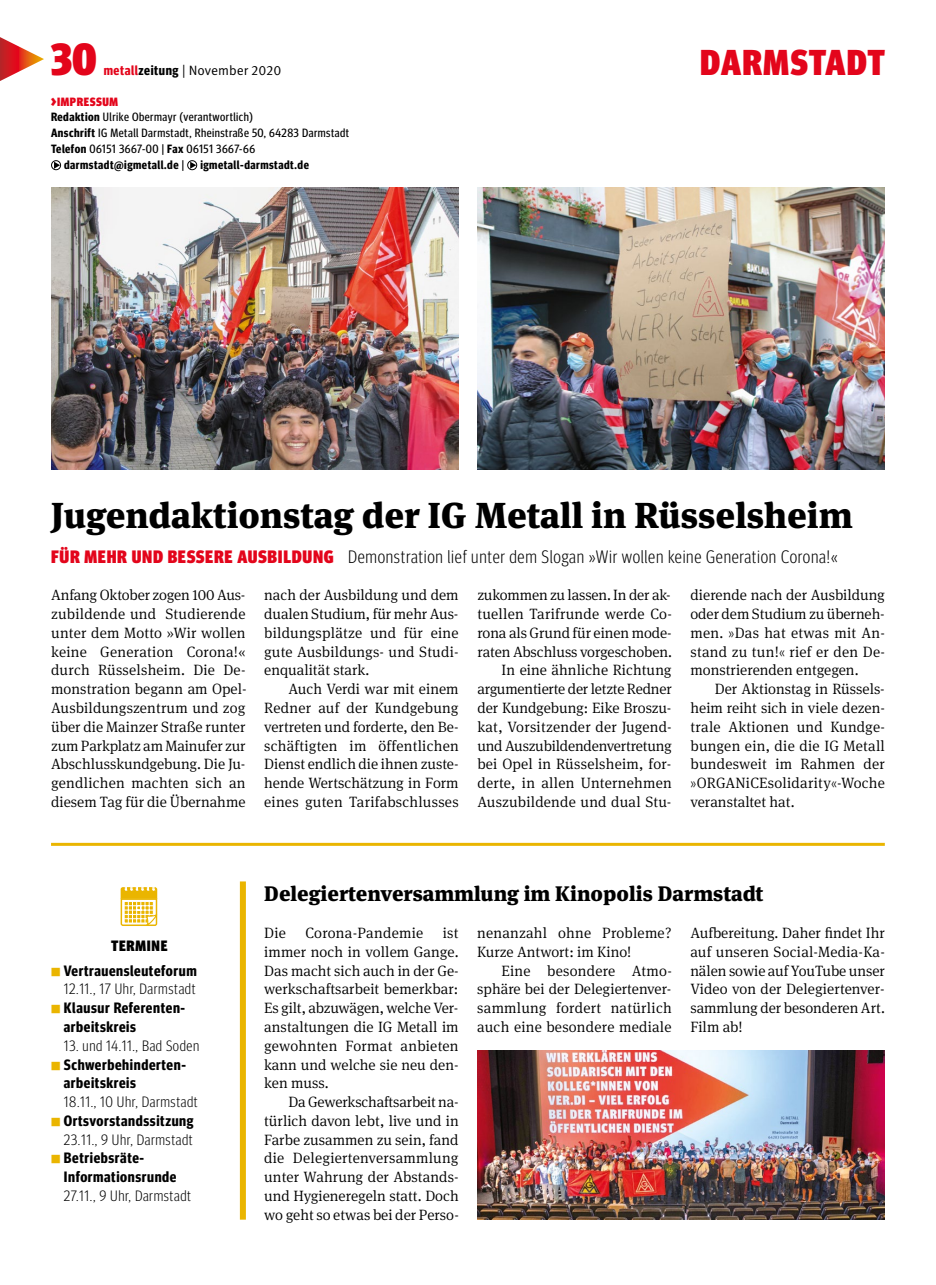
<style>
.page{position:relative;width:936px;height:1285px;background:#fff}
.page>*{position:absolute;margin:0;border:0;box-sizing:border-box;transform-origin:0 0}
.t1{font:900 condensed 45px "Meta Head IGM";color:#e3051b}
.t2{font:900 36px "Meta Serif IGM";color:#000}
.t3{font:900 condensed 36px "Meta Head IGM";letter-spacing:.035em;color:#e3051b}
.t4{font:900 21px "Meta Serif IGM";color:#000}
.t5{font:300 condensed 18px "Meta Head IGM";letter-spacing:.04em;color:#000}
.t6{font:300 15px/18.8px "Meta Serif IGM";color:#000;text-align:justify}
.t7{font:700 15px/18.8px "Meta Headline Cond OT";letter-spacing:.04em;color:#000}
.t8{font:300 condensed 15px "Meta Head IGM";letter-spacing:.04em;color:#000}
.t9{font:900 condensed 15px "Meta Head IGM";letter-spacing:.05em;color:#000}
.t10{font:13.5px "Meta IGM";color:#000}
.t11{font:12px "Meta Headline Cond OT";letter-spacing:.04em;color:#000}
.t12{font:700 12px "Meta Headline Cond OT";letter-spacing:.04em;color:#000}
.t13{font:900 condensed 12px "Meta Head IGM";letter-spacing:.05em;color:#e3051b}
.s1{font-family:"Meta Headline Cond OT";font-weight:700;color:#e3051b}
.s2{font-family:"Meta Headline Cond OT";font-weight:700}
.s3{font-size:15px}
.s4{font-weight:700}
.s5{font-weight:400}
.s6{font-weight:900;color:#e3051b}
.s7{font-family:"Meta Head IGM";font-stretch:condensed}
.s8{font-family:"Meta IGM";font-size:11.25px;color:#eab500}
</style>
<div class="page">
<svg style="left:0;top:37px;width:44px;height:44px"></svg>
<svg style="left:51px;top:160px;width:10px;height:10px"></svg>
<svg style="left:187px;top:160px;width:10px;height:10px"></svg>
<img style="left:51px;top:187px;width:407px;height:282px">
<img style="left:477px;top:187px;width:407px;height:282px">
<img style="left:477px;top:1050px;width:407px;height:169px">
<svg style="left:121px;top:887px;width:36px;height:38px"></svg>
<div style="left:240px;top:881px;width:6px;height:338px;background:#eab500"></div>
<hr style="left:51px;top:842px;width:833px;height:3px;background:#eab500">
<h1 class="t1" style="left:51px;top:23px;width:47px">30</h1>
<p class="t10" style="left:104px;top:60px;width:179px"><span class="s1">metall</span><span class="s2">zeitung</span> | November 2020</p>
<p class="t13" style="left:51px;top:92px;width:68px"><span class="s3">&gt;</span>IMPRESSUM</p>
<p class="t11" style="left:51px;top:110px;width:203px"><span class="s4">Redaktion</span> Ulrike Obermayr (verantwortlich)</p>
<p class="t11" style="left:51px;top:126px;width:299px"><span class="s4">Anschrift</span> IG Metall Darmstadt, Rheinstraße 50, 64283 Darmstadt</p>
<p class="t11" style="left:51px;top:141px;width:205px"><span class="s4">Telefon</span> 06151 3667-00 | <span class="s4">Fax</span> 06151 3667-66</p>
<p class="t12" style="left:64px;top:157px;width:121px">darmstadt@igmetall.de <span class="s5">|</span></p>
<p class="t12" style="left:200px;top:157px;width:110px">igmetall-darmstadt.de</p>
<h2 class="t3" style="left:700px;top:34px;width:186px">DARMSTADT</h2>
<h2 class="t2" style="left:51px;top:485px;width:803px">Jugendaktionstag der IG Metall in Rüsselsheim</h2>
<p class="t5" style="left:51px;top:543px;width:788px"><span class="s6">FÜR MEHR UND BESSERE AUSBILDUNG</span> Demonstration lief unter dem Slogan »Wir wollen keine Generation Corona!«</p>
<p class="t6" style="left:51px;top:585px;width:197px">Anfang Oktober zogen 100 Aus&shy;zubildende und Studierende unter dem Motto »Wir wollen keine Generation Corona!« durch Rüsselsheim. Die De&shy;monstration begann am Opel-Ausbildungszentrum und zog über die Mainzer Straße runter zum Parkplatz am Mainufer zur Abschlusskundgebung. Die Ju&shy;gendlichen machten sich an diesem Tag für die Übernahme</p>
<p class="t6" style="left:264px;top:585px;width:196px">nach der Ausbildung und dem dualen Studium, für mehr Aus&shy;bildungsplätze und für eine gute Ausbildungs- und Studi&shy;enqualität stark.</p>
<p class="t6" style="left:264px;top:678px;width:196px;text-indent:24px">Auch Verdi war mit einem Redner auf der Kundgebung vertreten und forderte, den Be&shy;schäftigten im öffentlichen Dienst endlich die ihnen zuste&shy;hende Wertschätzung in Form eines guten Tarifabschlusses</p>
<p class="t6" style="left:477px;top:585px;width:196px;text-align:right">zukommen zu lassen. In der ak&shy;tuellen Tarifrunde werde Co&shy;rona als Grund für einen mode&shy;raten Abschluss vorgeschoben.<br>In eine ähnliche Richtung argumentierte der letzte Redner der Kundgebung: Eike Broszu&shy;kat, Vorsitzender der Jugend&shy;und Auszubildendenvertretung bei Opel in Rüsselsheim, for&shy;derte, in allen Unternehmen<br>Auszubildende und dual Stu-</p>
<p class="t6" style="left:690px;top:585px;width:196px">dierende nach der Ausbildung oder dem Studium zu überneh&shy;men. <span class="s7">»</span>Das hat etwas mit An&shy;stand zu tun!<span class="s7">«</span> rief er den De&shy;monstrierenden entgegen.</p>
<p class="t6" style="left:690px;top:678px;width:196px;text-indent:24px">Der Aktionstag in Rüssels&shy;heim reiht sich in viele dezen&shy;trale Aktionen und Kundge&shy;bungen ein, die die IG Metall bundesweit im Rahmen der <span class="s7">»</span>ORGANiCEsolidarity<span class="s7">«</span>-Woche veranstaltet hat.</p>
<p class="t9" style="left:111px;top:933px;width:58px">TERMINE</p>
<p class="t7" style="left:51px;top:960px;width:147px"><span class="s8">■</span> Vertrauensleuteforum</p>
<p class="t8" style="left:64px;top:978px;width:133px">12.11., 17 Uhr, Darmstadt</p>
<p class="t7" style="left:64px;top:998px;width:123px;text-indent:-13px"><span class="s8">■</span> Klausur Referenten - arbeitskreis</p>
<p class="t8" style="left:64px;top:1034px;width:137px">13. und 14.11., Bad Soden</p>
<p class="t7" style="left:64px;top:1054px;width:124px;text-indent:-13px"><span class="s8">■</span> Schwerbehinderten - arbeitskreis</p>
<p class="t8" style="left:64px;top:1090px;width:135px">18.11., 10 Uhr, Darmstadt</p>
<p class="t7" style="left:51px;top:1110px;width:144px"><span class="s8">■</span> Ortsvorstandssitzung</p>
<p class="t8" style="left:64px;top:1128px;width:130px">23.11., 9 Uhr, Darmstadt</p>
<p class="t7" style="left:64px;top:1148px;width:114px;text-indent:-13px"><span class="s8">■</span> Betriebsräte -<br>Informationsrunde</p>
<p class="t8" style="left:64px;top:1184px;width:129px">27.11., 9 Uhr, Darmstadt</p>
<h3 class="t4" style="left:264px;top:875px;width:500px">Delegiertenversammlung im Kinopolis Darmstadt</h3>
<p class="t6" style="left:264px;top:922px;width:23px">Die</p>
<p class="t6" style="left:305px;top:922px;width:119px">Corona-Pandemie</p>
<p class="t6" style="left:264px;top:922px;width:196px;text-indent:179px">ist immer noch in vollem Gange.<br>Das macht sich auch in der Ge&shy;werkschaftsarbeit bemerkbar:<br>Es gilt, abzuwägen, welche Ver&shy;anstaltungen die IG Metall im gewohnten Format anbieten kann und welche sie neu den&shy;ken muss.</p>
<p class="t6" style="left:264px;top:1091px;width:196px;text-indent:24px">Da Gewerkschaftsarbeit na&shy;türlich davon lebt, live und in Farbe zusammen zu sein, fand die Delegiertenversammlung unter Wahrung der Abstands&shy;und Hygieneregeln statt. Doch wo geht so etwas bei der Perso-</p>
<p class="t6" style="left:477px;top:922px;width:196px">nenanzahl ohne Probleme?<br>Kurze Antwort: im Kino!</p>
<p class="t6" style="left:477px;top:960px;width:196px;text-indent:24px">Eine besondere Atmo&shy;sphäre bei der Delegiertenver&shy;sammlung fordert natürlich auch eine besondere mediale</p>
<p class="t6" style="left:690px;top:922px;width:196px">Aufbereitung. Daher findet Ihr auf unseren Social-Media-Ka&shy;nälen sowie auf YouTube unser Video von der Delegiertenver&shy;sammlung der besonderen Art.<br>Film ab!</p>
</div>
